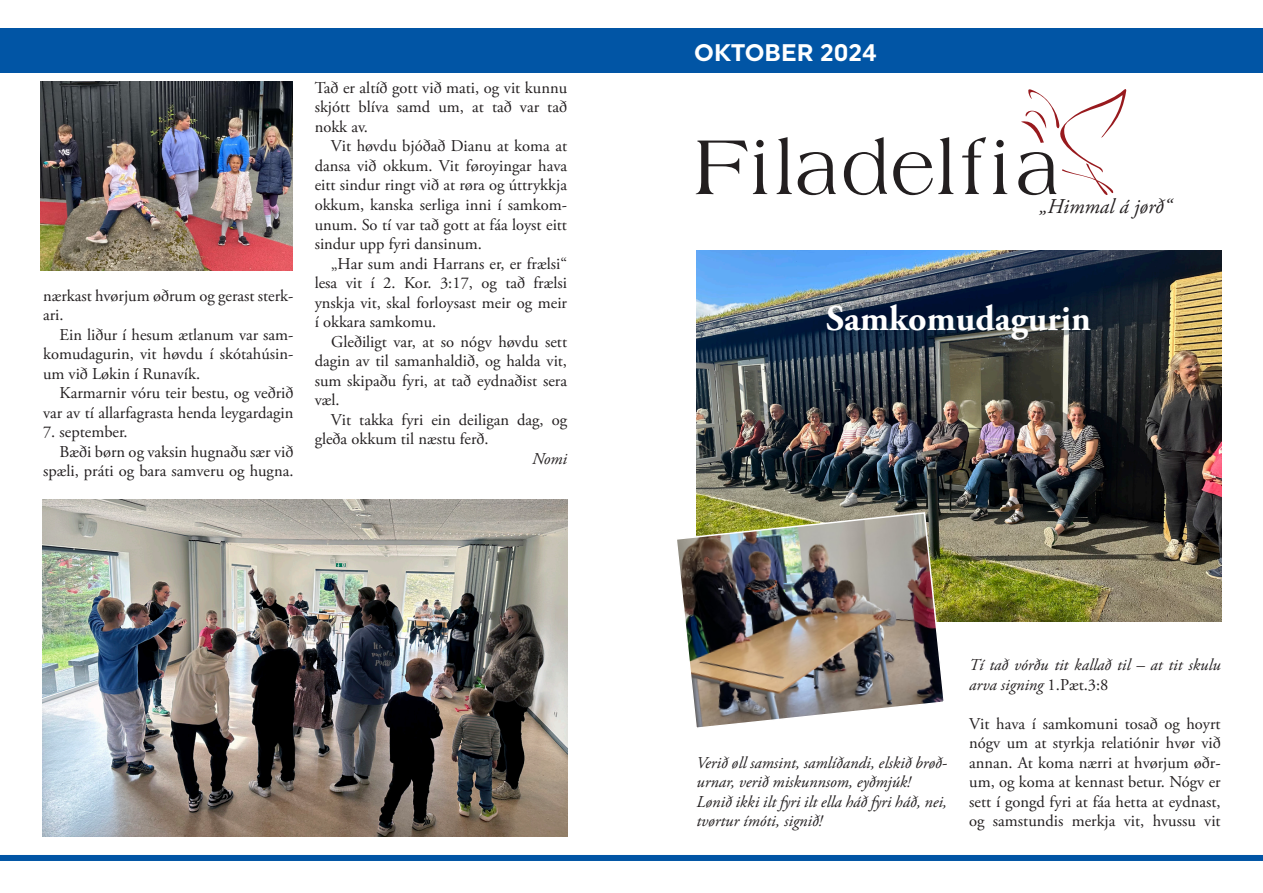
<style>
.page{position:relative;width:1263px;height:893px;background:#fff}
.page>*{position:absolute;margin:0;border:0;box-sizing:border-box;transform-origin:0 0}
.t1{font:700 36px "Adobe Garamond Pro";color:#fff}
.t2{font:700 24px "Uniform";color:#fff}
.t3{font:italic 21px "Adobe Garamond Pro";color:#231f20}
.t4{font:16.5px/19.5px "Adobe Garamond Pro";color:#231f20;text-align:justify}
.t5{font:italic 16.5px/19.5px "Adobe Garamond Pro";color:#231f20}
.s1{font-style:normal}
</style>
<div class="page">
<img style="left:696px;top:251px;width:525px;height:370px">
<div style="left:0;top:28px;width:1263px;height:45px;background:#0155a5"></div>
<div style="left:0;top:855px;width:1263px;height:6px;background:#0155a5"></div>
<svg style="left:696px;top:141px;width:51px;height:53px"></svg>
<svg style="left:753px;top:140px;width:14px;height:54px"></svg>
<svg style="left:776px;top:137px;width:16px;height:57px"></svg>
<svg style="left:798px;top:152px;width:38px;height:43px"></svg>
<svg style="left:844px;top:137px;width:43px;height:58px"></svg>
<svg style="left:893px;top:137px;width:61px;height:58px"></svg>
<svg style="left:962px;top:137px;width:24px;height:57px"></svg>
<svg style="left:993px;top:140px;width:14px;height:54px"></svg>
<svg style="left:1018px;top:89px;width:109px;height:107px"></svg>
<img style="left:40px;top:81px;width:252px;height:189px">
<img style="left:42px;top:500px;width:525px;height:336px">
<img style="left:677px;top:511px;width:269px;height:217px">
<p class="t4" style="left:43px;top:286px;width:252px">nærkast hvørjum øðrum og gerast sterk&shy;ari.</p>
<p class="t4" style="left:43px;top:325px;width:252px;text-indent:16px">Ein liður í hesum ætlanum var sam&shy;komudagurin, vit høvdu í skótahúsin&shy;um við Løkin í Runavík.</p>
<p class="t4" style="left:43px;top:384px;width:252px;text-align:right">Karmarnir vóru teir bestu, og veðrið var av tí allarfagrasta henda leygardagin</p>
<p class="t4" style="left:43px;top:423px;width:86px">7. september.</p>
<p class="t4" style="left:60px;top:442px;width:235px">Bæði børn og vaksin hugnaðu sær við</p>
<p class="t4" style="left:43px;top:462px;width:252px">spæli, práti og bara samveru og hugna.</p>
<p class="t4" style="left:315px;top:79px;width:254px">Tað er altíð gott við mati, og vit kunnu skjótt blíva samd um, at tað var tað nokk av.</p>
<p class="t4" style="left:315px;top:137px;width:254px;text-indent:16px">Vit høvdu bjóðað Dianu at koma at dansa við okkum. Vit føroyingar hava eitt sindur ringt við at røra og úttrykkja okkum, kanska serliga inni í samkom&shy;unum. So tí var tað gott at fáa loyst eitt sindur upp fyri dansinum.</p>
<p class="t4" style="left:315px;top:254px;width:254px;text-indent:16px">„Har sum andi Harrans er, er frælsi“ lesa vit í 2. Kor. 3:17, og tað frælsi ynskja vit, skal forloysast meir og meir í okkara samkomu.</p>
<p class="t4" style="left:315px;top:332px;width:254px;text-indent:16px">Gleðiligt var, at so nógv høvdu sett dagin av til samanhaldið, og halda vit, sum skipaðu fyri, at tað eydnaðist sera væl.</p>
<p class="t4" style="left:315px;top:410px;width:254px;text-indent:16px">Vit takka fyri ein deiligan dag, og gleða okkum til næstu ferð.</p>
<p class="t5" style="left:532px;top:449px;width:37px">Nomi</p>
<h2 class="t2" style="left:694px;top:38px;width:184px">OKTOBER 2024</h2>
<p class="t3" style="left:1039px;top:194px;width:134px">„Himmal á jørð“</p>
<h1 class="t1" style="left:826px;top:297px;width:266px">Samkomudagurin</h1>
<p class="t5" style="left:696px;top:753px;width:252px">Verið øll samsint, samlíðandi, elskið brøð&shy;urnar, verið miskunnsom, eyðmjúk!<br>Lønið ikki ilt fyri ilt ella háð fyri háð, nei, tvørtur ímóti, signið!</p>
<p class="t5" style="left:969px;top:655px;width:253px">Tí tað vórðu tit kallað til – at tit skulu arva signing <span class="s1">1.Pæt.3:8</span></p>
<p class="t4" style="left:969px;top:714px;width:253px">Vit hava í samkomuni tosað og hoyrt nógv um at styrkja relatiónir hvør við annan. At koma nærri at hvørjum øðr&shy;um, og koma at kennast betur. Nógv er sett í gongd fyri at fáa hetta at eydnast, og samstundis merkja vit, hvussu vit</p>
</div>
